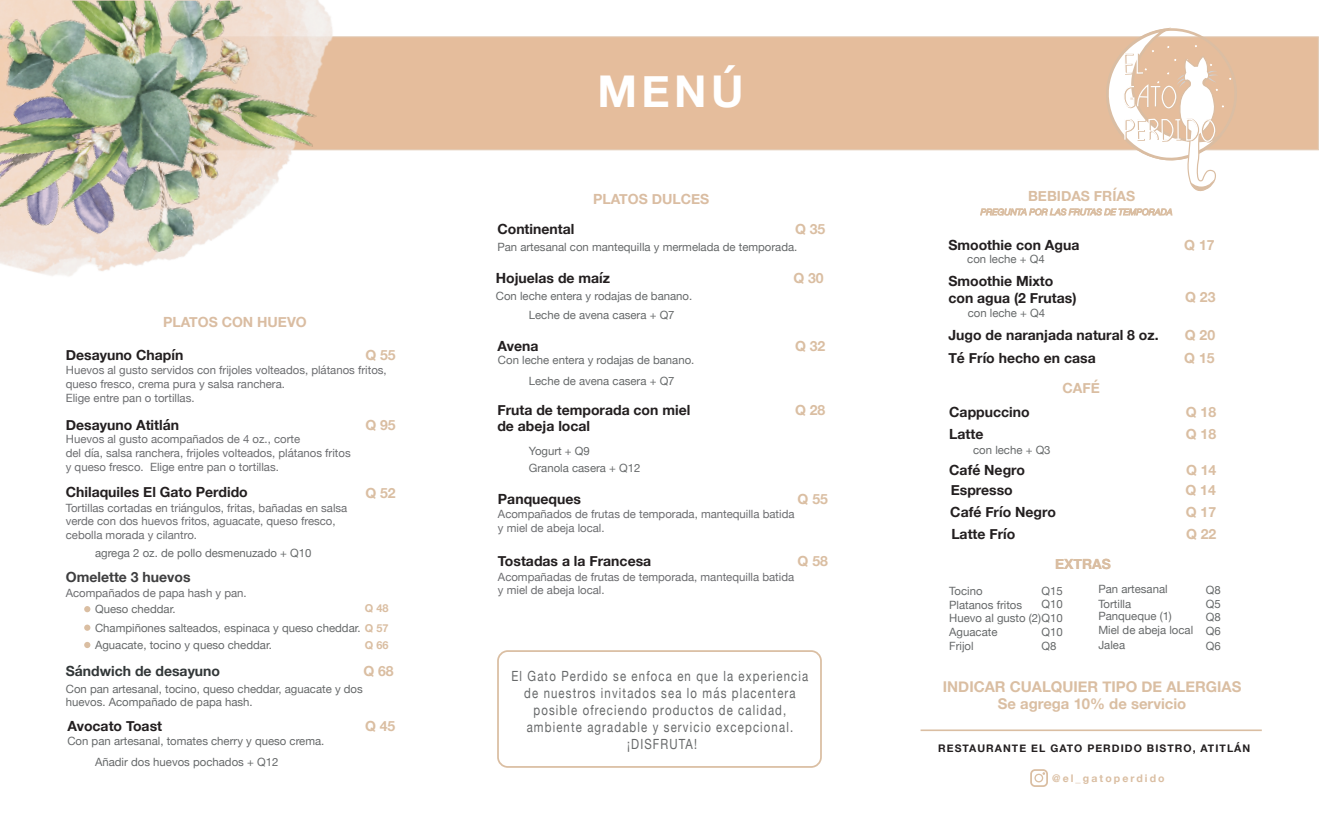
<style>
.page{position:relative;width:1319px;height:832px;background:#fff}
.page>*{position:absolute;margin:0;border:0;box-sizing:border-box;transform-origin:0 0}
.t1{font:700 43.75px "Helvetica Neue";color:#fff}
.t2{font:700 14.88px/17.2px "Helvetica Neue";color:#dabea2;text-align:center}
.t3{font:700 14px/16.8px "Helvetica Neue";color:#231f20}
.t4{font:14px/16.8px "Helvetica Neue";letter-spacing:.1em;color:#67696a;text-align:center;scale:.81 1}
.t5{font:700 14px "Helvetica Neue";color:#dabea2}
.t6{font:700 14px "Helvetica Neue";color:#dabda2}
.t7{font:700 14px "Helvetica Neue";color:#323738}
.t8{font:700 14px "Helvetica Neue";color:#3e3e3f}
.t9{font:11.38px/13.3px "Helvetica Neue";color:#66696a}
.t10{font:11.38px/13.7px "Helvetica Neue";color:#6c6d70}
.t11{font:700 10.94px "Helvetica Neue";color:#dabea2}
.t12{font:700 10.5px "Helvetica Neue";letter-spacing:.1em;color:#231f20}
.t13{font:700 10.5px "Helvetica Neue";letter-spacing:.2em;color:#dabea2}
.s1{font-weight:700;font-size:10.94px;color:#dabea2}
</style>
<div class="page">
<div style="left:394px;top:36px;width:924px;height:114px;background:#e5bd9c"></div>
<div style="left:497px;top:650px;width:324px;height:117px;border:2px solid #dabea2;border-radius:10px"></div>
<img style="left:0;top:1px;width:339px;height:276px">
<svg style="left:980px;top:208px;width:192px;height:8px"></svg>
<svg style="left:1103px;top:27px;width:135px;height:165px"></svg>
<hr style="left:920px;top:729px;width:341px;height:1px;background:#dabea2">
<div style="left:1030px;top:768px;width:17px;height:18px;border:2px solid #dabea2;border-radius:4px"></div>
<div style="left:1034px;top:773px;width:9px;height:9px;border:1px solid #dabea2;border-radius:50%"></div>
<svg style="left:84px;top:605px;width:6px;height:7px"></svg>
<svg style="left:84px;top:624px;width:6px;height:6px"></svg>
<svg style="left:84px;top:642px;width:6px;height:5px"></svg>
<h1 class="t1" style="left:597px;top:57px;width:147px">MENÚ</h1>
<p class="t5" style="left:1027px;top:185px;width:109px">BEBIDAS FRÍAS</p>
<p class="t3" style="left:948px;top:237px;width:132px">Smoothie con Agua</p>
<p class="t5" style="left:1184px;top:234px;width:32px">Q 17</p>
<p class="t6" style="left:593px;top:188px;width:117px">PLATOS DULCES</p>
<p class="t3" style="left:497px;top:221px;width:78px">Continental</p>
<p class="t5" style="left:795px;top:218px;width:32px">Q 35</p>
<p class="t9" style="left:497px;top:241px;width:301px">Pan artesanal con mantequilla y mermelada de temporada.</p>
<p class="t3" style="left:495px;top:270px;width:116px">Hojuelas de maíz</p>
<p class="t5" style="left:793px;top:267px;width:32px">Q 30</p>
<p class="t9" style="left:496px;top:290px;width:198px">Con leche entera y rodajas de banano.</p>
<p class="t3" style="left:497px;top:337px;width:42px">Avena</p>
<p class="t5" style="left:795px;top:334px;width:32px">Q 32</p>
<p class="t9" style="left:529px;top:374px;width:147px">Leche de avena casera + Q7</p>
<p class="t9" style="left:967px;top:252px;width:79px">con leche + Q4</p>
<p class="t3" style="left:948px;top:272px;width:130px">Smoothie Mixto con agua (2 Frutas)</p>
<p class="t5" style="left:1184px;top:286px;width:32px">Q 23</p>
<p class="t9" style="left:967px;top:306px;width:79px">con leche + Q4</p>
<p class="t9" style="left:529px;top:308px;width:147px">Leche de avena casera + Q7</p>
<p class="t9" style="left:498px;top:354px;width:198px">Con leche entera y rodajas de banano.</p>
<p class="t3" style="left:497px;top:401px;width:194px">Fruta de temporada con miel</p>
<p class="t5" style="left:795px;top:398px;width:32px">Q 28</p>
<p class="t3" style="left:497px;top:418px;width:94px">de abeja local</p>
<p class="t9" style="left:529px;top:442px;width:113px;line-height:17.2px">Yogurt + Q9<br>Granola casera + Q12</p>
<p class="t6" style="left:163px;top:311px;width:145px">PLATOS CON HUEVO</p>
<p class="t3" style="left:948px;top:326px;width:212px">Jugo de naranjada natural 8 oz.</p>
<p class="t5" style="left:1184px;top:323px;width:32px">Q 20</p>
<p class="t3" style="left:66px;top:346px;width:119px">Desayuno Chapín</p>
<p class="t5" style="left:365px;top:343px;width:32px">Q 55</p>
<p class="t10" style="left:66px;top:364px;width:322px">Huevos al gusto servidos con frijoles volteados, plátanos fritos, queso fresco, crema pura y salsa ranchera.<br>Elige entre pan o tortillas.</p>
<p class="t3" style="left:948px;top:350px;width:149px">Té Frío hecho en casa</p>
<p class="t5" style="left:1062px;top:377px;width:39px">CAFÉ</p>
<p class="t5" style="left:1184px;top:347px;width:32px">Q 15</p>
<p class="t3" style="left:949px;top:404px;width:82px">Cappuccino</p>
<p class="t5" style="left:1185px;top:401px;width:32px">Q 18</p>
<p class="t3" style="left:949px;top:426px;width:36px">Latte</p>
<p class="t5" style="left:1185px;top:423px;width:32px">Q 18</p>
<p class="t3" style="left:66px;top:416px;width:115px">Desayuno Atitlán</p>
<p class="t10" style="left:66px;top:433px;width:286px">Huevos al gusto acompañados de 4 oz., corte<br>del día, salsa ranchera, frijoles volteados, plátanos fritos y queso fresco. Elige entre pan o tortillas.</p>
<p class="t5" style="left:365px;top:413px;width:32px">Q 95</p>
<p class="t9" style="left:973px;top:444px;width:79px">con leche + Q3</p>
<p class="t3" style="left:949px;top:462px;width:77px">Café Negro</p>
<p class="t5" style="left:1185px;top:459px;width:32px">Q 14</p>
<p class="t3" style="left:950px;top:504px;width:107px">Café Frío Negro</p>
<p class="t5" style="left:1185px;top:501px;width:32px">Q 17</p>
<p class="t3" style="left:951px;top:526px;width:66px">Latte Frío</p>
<p class="t5" style="left:1185px;top:523px;width:32px">Q 22</p>
<p class="t3" style="left:950px;top:482px;width:63px">Espresso</p>
<p class="t5" style="left:1185px;top:479px;width:32px">Q 14</p>
<p class="t3" style="left:66px;top:483px;width:183px">Chilaquiles El Gato Perdido</p>
<p class="t10" style="left:66px;top:501px;width:283px">Tortillas cortadas en triángulos, fritas, bañadas en salsa verde con dos huevos fritos, aguacate, queso fresco, cebolla morada y cilantro.</p>
<p class="t5" style="left:365px;top:482px;width:32px">Q 52</p>
<p class="t3" style="left:498px;top:490px;width:84px">Panqueques</p>
<p class="t5" style="left:797px;top:487px;width:32px">Q 55</p>
<p class="t10" style="left:498px;top:508px;width:298px">Acompañados de frutas de temporada, mantequilla batida y miel de abeja local.</p>
<p class="t3" style="left:498px;top:552px;width:155px">Tostadas a la Francesa</p>
<p class="t5" style="left:797px;top:549px;width:32px">Q 58</p>
<p class="t10" style="left:498px;top:570px;width:298px">Acompañadas de frutas de temporada, mantequilla batida y miel de abeja local.</p>
<p class="t9" style="left:95px;top:547px;width:218px">agrega 2 oz. de pollo desmenuzado + Q10</p>
<p class="t8" style="left:66px;top:565px;width:126px">Omelette 3 huevos</p>
<p class="t9" style="left:95px;top:602px;width:82px">Queso cheddar.</p>
<p class="t11" style="left:365px;top:599px;width:25px">Q 48</p>
<p class="t9" style="left:95px;top:619px;width:295px;line-height:17.2px">Champiñones salteados, espinaca y queso cheddar. <span class="s1">Q 57<br></span>Aguacate, tocino y queso cheddar.</p>
<p class="t5" style="left:1055px;top:553px;width:57px">EXTRAS</p>
<p class="t9" style="left:1098px;top:582px;width:71px">Pan artesanal</p>
<p class="t9" style="left:1205px;top:583px;width:16px">Q8</p>
<p class="t9" style="left:1098px;top:597px;width:34px">Tortilla</p>
<p class="t9" style="left:1205px;top:597px;width:16px">Q5</p>
<p class="t9" style="left:1098px;top:609px;width:75px">Panqueque (1)</p>
<p class="t10" style="left:66px;top:586px;width:182px">Acompañados de papa hash y pan.</p>
<p class="t9" style="left:949px;top:584px;width:35px">Tocino</p>
<p class="t9" style="left:1041px;top:584px;width:23px">Q15</p>
<p class="t9" style="left:949px;top:599px;width:74px">Platanos fritos</p>
<p class="t9" style="left:949px;top:598px;width:115px;text-align:right">Q10<br>Huevo al gusto (2)Q10</p>
<p class="t9" style="left:949px;top:625px;width:50px">Aguacate</p>
<p class="t9" style="left:1041px;top:625px;width:23px">Q10</p>
<p class="t9" style="left:949px;top:640px;width:26px">Frijol</p>
<p class="t9" style="left:1041px;top:640px;width:16px">Q8</p>
<p class="t9" style="left:1098px;top:610px;width:124px;text-align:right">Q8<br>Miel de abeja local Q6</p>
<p class="t9" style="left:1098px;top:638px;width:28px">Jalea</p>
<p class="t9" style="left:1205px;top:639px;width:16px">Q6</p>
<p class="t11" style="left:365px;top:636px;width:25px">Q 66</p>
<p class="t7" style="left:66px;top:659px;width:156px">Sándwich de desayuno</p>
<p class="t5" style="left:363px;top:659px;width:32px">Q 68</p>
<p class="t9" style="left:66px;top:682px;width:298px;line-height:13.7px">Con pan artesanal, tocino, queso cheddar, aguacate y dos huevos. Acompañado de papa hash.</p>
<p class="t3" style="left:67px;top:717px;width:96px">Avocato Toast</p>
<p class="t5" style="left:365px;top:714px;width:32px">Q 45</p>
<p class="t9" style="left:95px;top:731px;width:231px;line-height:20.5px;text-indent:-28px">Con pan artesanal, tomates cherry y queso crema.<br>Añadir dos huevos pochados + Q12</p>
<p class="t4" style="left:511px;top:668px;width:368px">El Gato Perdido se enfoca en que la experiencia de nuestros invitados sea lo más placentera posible ofreciendo productos de calidad, ambiente agradable y servicio excepcional. ¡DISFRUTA!</p>
<h2 class="t2" style="left:942px;top:678px;width:300px">INDICAR CUALQUIER TIPO DE ALERGIAS<br>Se agrega 10% de servicio</h2>
<p class="t12" style="left:938px;top:739px;width:313px">RESTAURANTE EL GATO PERDIDO BISTRO, ATITLÁN</p>
<p class="t13" style="left:1052px;top:769px;width:114px">@el_gatoperdido</p>
</div>
